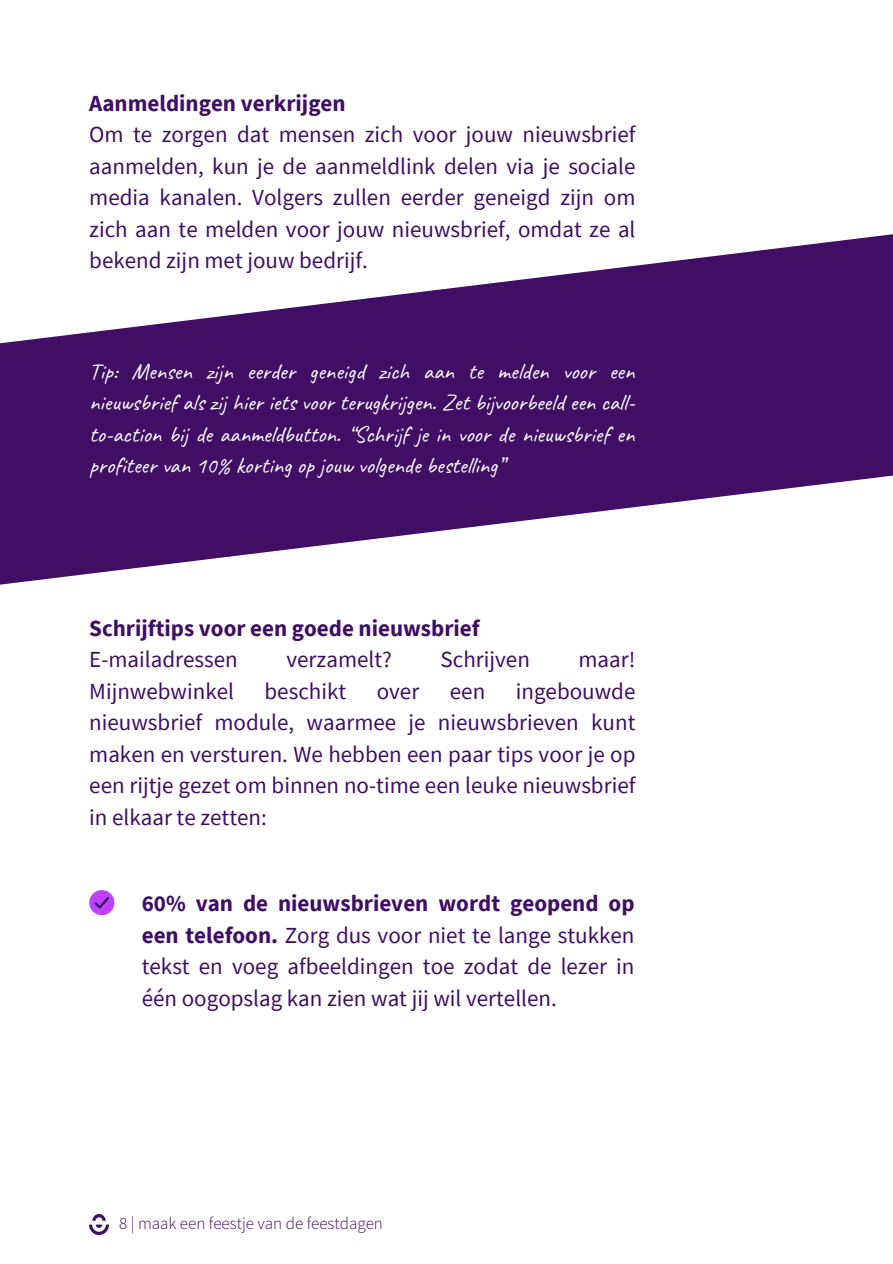
<style>
.page{position:relative;width:893px;height:1264px;background:#fff}
.page>*{position:absolute;margin:0;border:0;box-sizing:border-box;transform-origin:0 0}
.t1{font:23.1px/31.5px "Caveat";color:#fff;text-align:justify}
.t2{font:22.95px/31.5px "Source Sans Pro";color:#400e65;text-align:justify}
.t3{font:700 22.95px "Source Sans Pro";color:#400e65}
.t4{font:300 17.1px "Source Sans Pro";color:#400e65}
.s1{font-weight:700}
</style>
<div class="page">
<svg style="left:0;top:234px;width:892px;height:351px;fill:#400e65"></svg>
<img style="left:89px;top:1214px;width:19px;height:19px">
<svg style="left:89px;top:890px;width:25px;height:24px"></svg>
<p class="t3" style="left:89px;top:88px;width:258px">Aanmeldingen verkrijgen</p>
<p class="t2" style="left:89px;top:118px;width:547px">Om te zorgen dat mensen zich voor jouw nieuwsbrief aanmelden, kun je de aanmeldlink delen via je sociale media kanalen. Volgers zullen eerder geneigd zijn om zich aan te melden voor jouw nieuwsbrief, omdat ze al bekend zijn met jouw bedrijf.</p>
<p class="t1" style="left:89px;top:355px;width:547px">Tip: Mensen zijn eerder geneigd zich aan te melden voor een nieuwsbrief als zij hier iets voor terugkrijgen. Zet bijvoorbeeld een call&shy;to-action bij de aanmeldbutton. “Schrijf je in voor de nieuwsbrief en profiteer van 10% korting op jouw volgende bestelling”</p>
<p class="t3" style="left:89px;top:613px;width:392px">Schrijftips voor een goede nieuwsbrief</p>
<p class="t2" style="left:89px;top:643px;width:150px">E-mailadressen</p>
<p class="t2" style="left:286px;top:643px;width:107px">verzamelt?</p>
<p class="t2" style="left:440px;top:643px;width:91px">Schrijven</p>
<p class="t2" style="left:578px;top:643px;width:58px">maar!</p>
<p class="t2" style="left:89px;top:675px;width:146px">Mijnwebwinkel</p>
<p class="t2" style="left:264px;top:675px;width:83px">beschikt</p>
<p class="t2" style="left:376px;top:675px;width:44px">over</p>
<p class="t2" style="left:450px;top:675px;width:37px">een</p>
<p class="t2" style="left:89px;top:675px;width:547px;text-indent:426px">ingebouwde nieuwsbrief module, waarmee je nieuwsbrieven kunt maken en versturen. We hebben een paar tips voor je op een rijtje gezet om binnen no-time een leuke nieuwsbrief in elkaar te zetten:</p>
<p class="t2" style="left:142px;top:887px;width:494px"><span class="s1">60% van de nieuwsbrieven wordt geopend op een telefoon.</span> Zorg dus voor niet te lange stukken tekst en voeg afbeeldingen toe zodat de lezer in één oogopslag kan zien wat jij wil vertellen.</p>
<p class="t4" style="left:119px;top:1212px;width:265px">8 | maak een feestje van de feestdagen</p>
</div>
